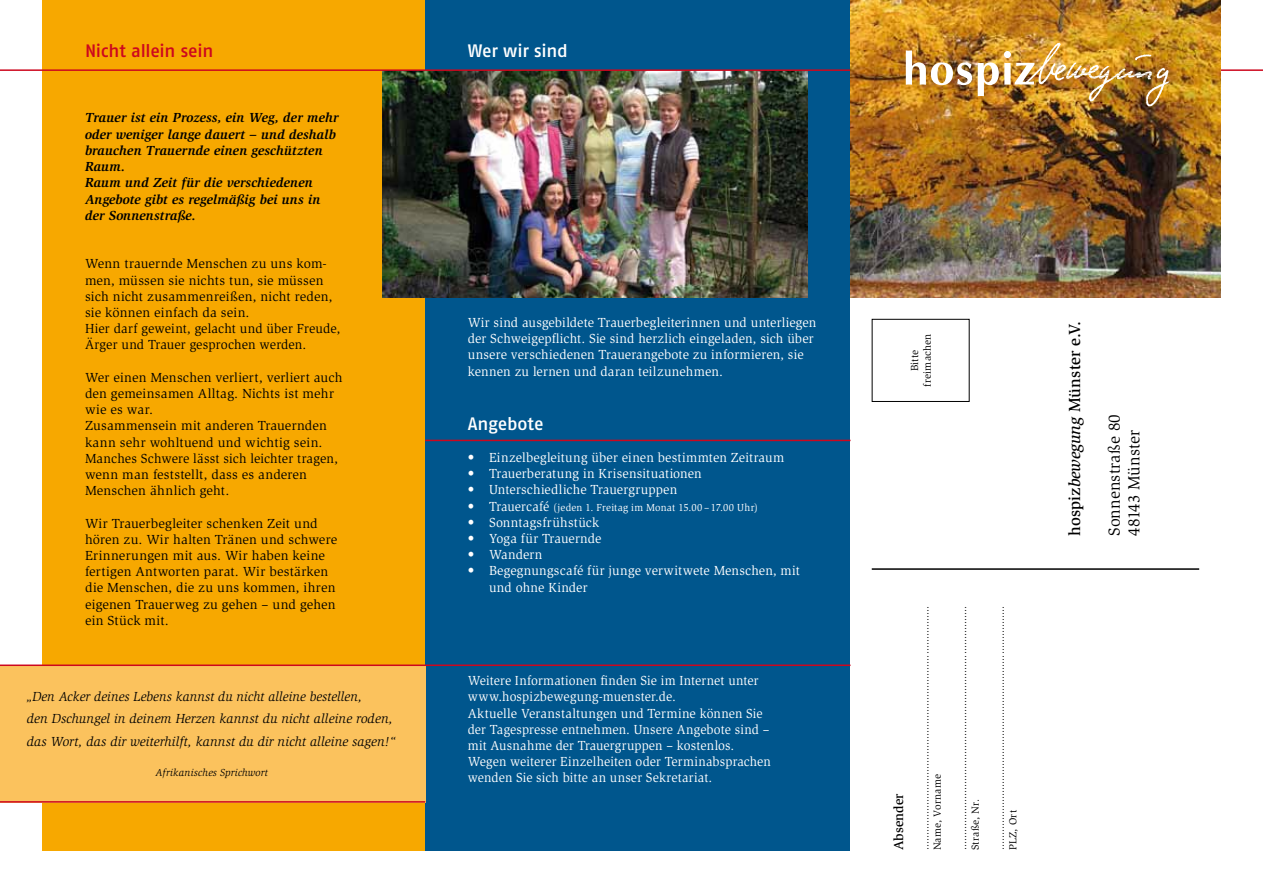
<style>
.page{position:relative;width:1263px;height:893px;background:#fff}
.page>*{position:absolute;margin:0;border:0;box-sizing:border-box;transform-origin:0 0}
.t1{font:18px "Fago No Med";letter-spacing:-.015em;color:#fff}
.t2{font:18px "Fago No Med";letter-spacing:-.015em;color:#cd071e}
.t3{font:16.5px/19.8px "Slimbach";letter-spacing:.005em;color:#000}
.t4{font:500 16.5px "Slimbach";color:#000}
.t5{font:13.5px/16.2px "Slimbach";letter-spacing:.01em;color:#000}
.t6{font:13.5px/16.2px "Slimbach";letter-spacing:.01em;color:#fff}
.t7{font:13.5px/16.2px "Slimbach";letter-spacing:.01em;color:#fff;scale:.95 1}
.t8{font:italic 700 13.5px/16.2px "Slimbach";letter-spacing:.005em;color:#000}
.t9{font:italic 13.5px/22.5px "Slimbach";letter-spacing:.01em;color:#000;scale:.95 1}
.t10{font:500 13.5px "Slimbach";letter-spacing:.005em;color:#000}
.t11{font:10.5px/12.6px "Slimbach";letter-spacing:.02em;color:#000}
.t12{font:10.5px "Slimbach";letter-spacing:.025em;color:#fff}
.t13{font:italic 10.5px "Slimbach";letter-spacing:.01em;color:#000}
.s1{font-size:13.5px}
.s2{font-style:italic}
</style>
<div class="page">
<div style="left:43px;top:0;width:382px;height:850px;background:#f7a800"></div>
<div style="left:425px;top:0;width:425px;height:850px;background:#00568d"></div>
<img style="left:383px;top:71px;width:425px;height:227px">
<hr style="left:0;top:69px;width:425px;height:2px;background:#cd071e">
<hr style="left:425px;top:69px;width:838px;height:2px;background:#cd071e">
<hr style="left:872px;top:568px;width:327px;height:2px;background:#000">
<div style="left:872px;top:319px;width:97px;height:83px;border:1px solid #000"></div>
<img style="left:850px;top:0;width:370px;height:298px">
<img style="left:906px;top:43px;width:263px;height:63px">
<div style="left:0;top:666px;width:425px;height:137px;background:#fbc25d"></div>
<hr style="left:0;top:664px;width:850px;height:2px;background:#cd071e">
<hr style="left:0;top:801px;width:425px;height:2px;background:#cd071e">
<hr style="left:425px;top:440px;width:425px;height:1px;background:#cd071e">
<h1 class="t2" style="left:85px;top:40px;width:130px">Nicht allein sein</h1>
<p class="t8" style="left:85px;top:110px;width:255px">Trauer ist ein Prozess, ein Weg, der mehr oder weniger lange dauert – und deshalb brauchen Trauernde einen geschützten<br>Raum.<br>Raum und Zeit für die verschiedenen<br>Angebote gibt es regelmäßig bei uns in der Sonnenstraße.</p>
<p class="t5" style="left:85px;top:256px;width:257px">Wenn trauernde Menschen zu uns kom&shy;men, müssen sie nichts tun, sie müssen sich nicht zusammenreißen, nicht reden, sie können einfach da sein.<br>Hier darf geweint, gelacht und über Freude, Ärger und Trauer gesprochen werden.</p>
<p class="t5" style="left:85px;top:369px;width:259px">Wer einen Menschen verliert, verliert auch den gemeinsamen Alltag. Nichts ist mehr wie es war.<br>Zusammensein mit anderen Trauernden kann sehr wohltuend und wichtig sein.<br>Manches Schwere lässt sich leichter tragen, wenn man feststellt, dass es anderen Menschen ähnlich geht.</p>
<p class="t5" style="left:85px;top:515px;width:254px">Wir Trauerbegleiter schenken Zeit und hören zu. Wir halten Tränen und schwere Erinnerungen mit aus. Wir haben keine fertigen Antworten parat. Wir bestärken die Menschen, die zu uns kommen, ihren eigenen Trauerweg zu gehen – und gehen ein Stück mit.</p>
<p class="t9" style="left:27px;top:685px;width:390px">„Den Acker deines Lebens kannst du nicht alleine bestellen,<br>den Dschungel in deinem Herzen kannst du nicht alleine roden, das Wort, das dir weiterhilft, kannst du dir nicht alleine sagen!“</p>
<p class="t13" style="left:155px;top:766px;width:114px">Afrikanisches Sprichwort</p>
<h1 class="t1" style="left:468px;top:40px;width:102px">Wer wir sind</h1>
<p class="t6" style="left:468px;top:314px;width:350px">Wir sind ausgebildete Trauerbegleiterinnen und unterliegen der Schweigepflicht. Sie sind herzlich eingeladen, sich über unsere verschiedenen Trauerangebote zu informieren, sie kennen zu lernen und daran teilzunehmen.</p>
<h1 class="t1" style="left:468px;top:413px;width:78px">Angebote</h1>
<p class="t6" style="left:468px;top:449px;width:318px">• Einzelbegleitung über einen bestimmten Zeitraum</p>
<p class="t6" style="left:468px;top:466px;width:236px">• Trauerberatung in Krisensituationen</p>
<p class="t6" style="left:468px;top:482px;width:211px">• Unterschiedliche Trauergruppen</p>
<p class="t12" style="left:468px;top:501px;width:292px"><span class="s1">• Trauercafé</span> (jeden 1. Freitag im Monat 15.00– 17.00 Uhr)</p>
<p class="t6" style="left:468px;top:514px;width:133px">• Sonntagsfrühstück</p>
<p class="t6" style="left:468px;top:530px;width:135px">• Yoga für Trauernde</p>
<p class="t6" style="left:468px;top:547px;width:76px">• Wandern</p>
<p class="t6" style="left:489px;top:563px;width:312px;text-indent:-21px">• Begegnungscafé für junge verwitwete Menschen, mit und ohne Kinder</p>
<p class="t7" style="left:468px;top:673px;width:321px">Weitere Informationen finden Sie im Internet unter www.hospizbewegung-muenster.de.<br>Aktuelle Veranstaltungen und Termine können Sie der Tagespresse entnehmen. Unsere Angebote sind – mit Ausnahme der Trauergruppen – kostenlos.<br>Wegen weiterer Einzelheiten oder Terminabsprachen wenden Sie sich bitte an unser Sekretariat.</p>
<p class="t11" style="left:908px;top:387px;width:55px;text-align:center;rotate:-90deg">Bitte freimachen</p>
<p class="t10" style="left:890px;top:850px;width:59px;rotate:-90deg">Absender</p>
<p class="t11" style="left:918px;top:850px;width:246px;rotate:-90deg">.................................................................................<br>Name, Vorname</p>
<p class="t11" style="left:956px;top:850px;width:246px;rotate:-90deg">.................................................................................<br>Straße, Nr.</p>
<p class="t11" style="left:994px;top:850px;width:246px;rotate:-90deg">.................................................................................<br>PLZ, Ort</p>
<p class="t4" style="left:1065px;top:536px;width:216px;rotate:-90deg">hospiz<span class="s2">bewegung</span> Münster e.V.</p>
<p class="t3" style="left:1104px;top:536px;width:123px;rotate:-90deg">Sonnenstraße 80<br>48143 Münster</p>
</div>
